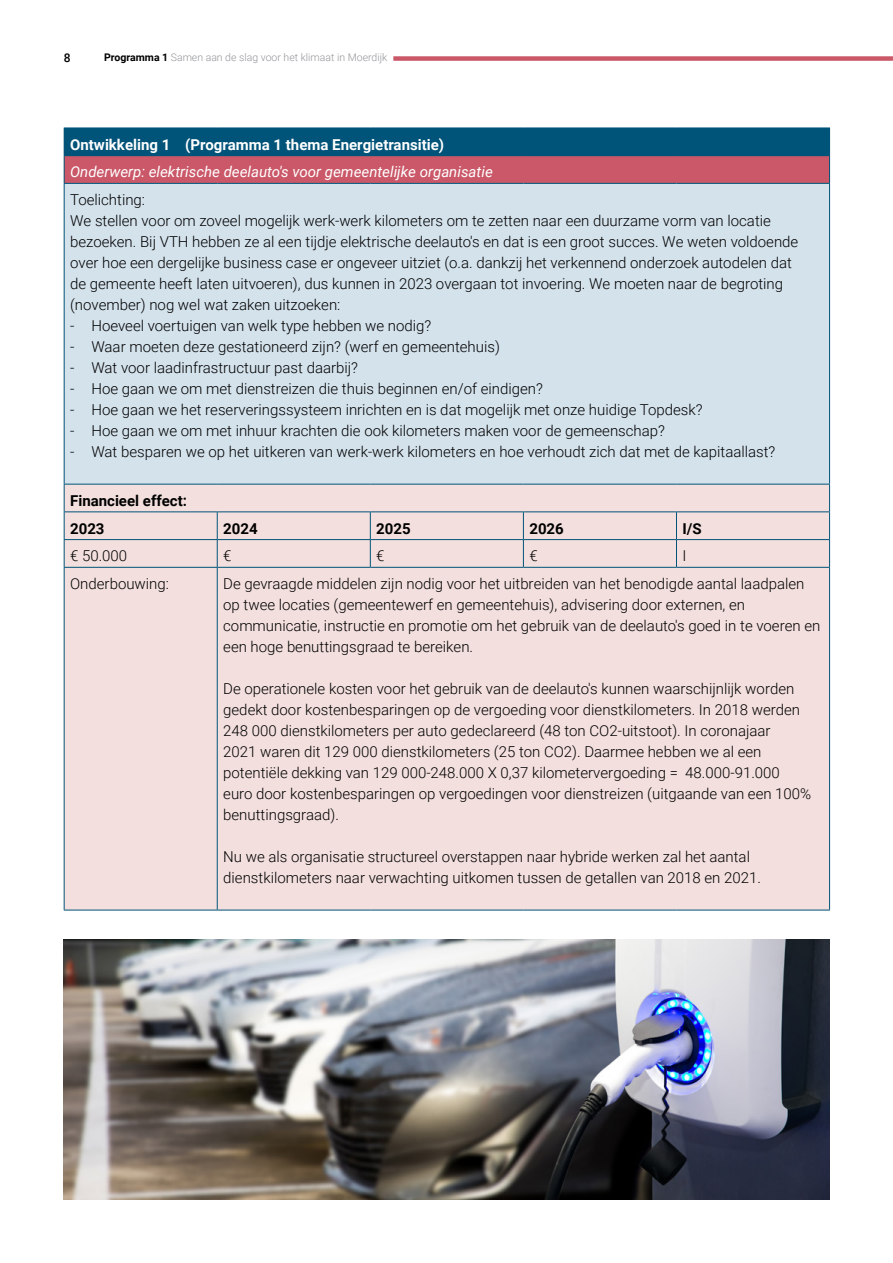
<style>
.page{position:relative;width:893px;height:1263px;background:#fff}
.page>*{position:absolute;margin:0;border:0;box-sizing:border-box;transform-origin:0 0}
.Body_Text{font:300 15px/21px "Roboto";color:#000}
.Body_Text-2{font:italic 15px "Roboto";color:#fff}
.Body_Text-3{font:700 15px "Roboto";color:#fff}
.Body_Text-4{font:700 15px "Roboto";color:#000}
.t1{font:500 12px "Roboto";color:#000}
.t2{font:300 10.5px "Roboto";color:#939598}
.s1{font-weight:700;color:#000}
</style>
<div class="page">
<img style="left:64px;top:940px;width:765px;height:259px">
<div style="left:64px;top:128px;width:766px;height:28px;background:#005379"></div>
<div style="left:64px;top:156px;width:766px;height:27px;background:#ca5868"></div>
<div style="left:64px;top:183px;width:766px;height:301px;background:#d4e2ec"></div>
<div style="left:65px;top:485px;width:764px;height:425px;background:#f3e0de"></div>
<svg style="left:64px;top:156px;width:1px;height:27px"></svg>
<svg style="left:829px;top:156px;width:1px;height:27px"></svg>
<hr style="left:64px;top:183px;width:153px;height:1px;background:#005379">
<hr style="left:64px;top:184px;width:1px;height:300px;background:#005379">
<hr style="left:217px;top:183px;width:153px;height:1px;background:#005379">
<hr style="left:370px;top:183px;width:153px;height:1px;background:#005379">
<hr style="left:523px;top:183px;width:153px;height:1px;background:#005379">
<hr style="left:676px;top:183px;width:154px;height:1px;background:#005379">
<hr style="left:829px;top:184px;width:1px;height:300px;background:#005379">
<hr style="left:64px;top:484px;width:153px;height:1px;background:#005379">
<hr style="left:217px;top:484px;width:153px;height:1px;background:#005379">
<hr style="left:370px;top:484px;width:153px;height:1px;background:#005379">
<hr style="left:523px;top:484px;width:153px;height:1px;background:#005379">
<hr style="left:676px;top:484px;width:154px;height:1px;background:#005379">
<hr style="left:64px;top:511px;width:153px;height:1px;background:#005379">
<hr style="left:217px;top:511px;width:153px;height:1px;background:#005379">
<hr style="left:370px;top:511px;width:153px;height:1px;background:#005379">
<hr style="left:523px;top:511px;width:153px;height:1px;background:#005379">
<hr style="left:676px;top:511px;width:154px;height:1px;background:#005379">
<hr style="left:64px;top:539px;width:153px;height:1px;background:#005379">
<svg style="left:64px;top:484px;width:1px;height:83px"></svg>
<hr style="left:217px;top:539px;width:153px;height:1px;background:#005379">
<svg style="left:217px;top:512px;width:1px;height:55px"></svg>
<hr style="left:370px;top:539px;width:153px;height:1px;background:#005379">
<svg style="left:370px;top:512px;width:1px;height:55px"></svg>
<hr style="left:523px;top:539px;width:153px;height:1px;background:#005379">
<svg style="left:523px;top:512px;width:1px;height:55px"></svg>
<hr style="left:676px;top:539px;width:154px;height:1px;background:#005379">
<svg style="left:676px;top:512px;width:1px;height:55px"></svg>
<svg style="left:829px;top:484px;width:1px;height:83px"></svg>
<hr style="left:64px;top:567px;width:153px;height:1px;background:#005379">
<hr style="left:64px;top:568px;width:1px;height:342px;background:#005379">
<hr style="left:217px;top:567px;width:153px;height:1px;background:#005379">
<hr style="left:217px;top:568px;width:1px;height:342px;background:#005379">
<hr style="left:370px;top:567px;width:153px;height:1px;background:#005379">
<hr style="left:523px;top:567px;width:153px;height:1px;background:#005379">
<hr style="left:676px;top:567px;width:154px;height:1px;background:#005379">
<hr style="left:829px;top:568px;width:1px;height:342px;background:#005379">
<hr style="left:64px;top:910px;width:153px;height:1px;background:#005379">
<hr style="left:217px;top:910px;width:153px;height:1px;background:#005379">
<hr style="left:370px;top:910px;width:153px;height:1px;background:#005379">
<hr style="left:523px;top:910px;width:153px;height:1px;background:#005379">
<hr style="left:676px;top:910px;width:154px;height:1px;background:#005379">
<div style="left:393px;top:56px;width:500px;height:5px;background:#ca5868"></div>
<p class="t1" style="left:64px;top:49px;width:8px">8</p>
<p class="t2" style="left:104px;top:50px;width:285px"><span class="s1">Programma 1</span> Samen aan de slag voor het klimaat in Moerdijk</p>
<p class="Body_Text-3" style="left:70px;top:134px;width:376px">Ontwikkeling 1 (Programma 1 thema Energietransitie)</p>
<p class="Body_Text-2" style="left:70px;top:162px;width:424px">Onderwerp: elektrische deelauto's voor gemeentelijke organisatie</p>
<p class="Body_Text" style="left:70px;top:189px;width:76px">Toelichting:</p>
<p class="Body_Text" style="left:70px;top:210px;width:730px">We stellen voor om zoveel mogelijk werk-werk kilometers om te zetten naar een duurzame vorm van locatie bezoeken. Bij VTH hebben ze al een tijdje elektrische deelauto's en dat is een groot succes. We weten voldoende over hoe een dergelijke business case er ongeveer uitziet (o.a. dankzij het verkennend onderzoek autodelen dat de gemeente heeft laten uitvoeren), dus kunnen in 2023 overgaan tot invoering. We moeten naar de begroting (november) nog wel wat zaken uitzoeken:</p>
<p class="Body_Text" style="left:70px;top:315px;width:363px">- Hoeveel voertuigen van welk type hebben we nodig?</p>
<p class="Body_Text" style="left:70px;top:336px;width:431px">- Waar moeten deze gestationeerd zijn? (werf en gemeentehuis)</p>
<p class="Body_Text" style="left:70px;top:357px;width:289px">- Wat voor laadinfrastructuur past daarbij?</p>
<p class="Body_Text" style="left:70px;top:378px;width:474px">- Hoe gaan we om met dienstreizen die thuis beginnen en/of eindigen?</p>
<p class="Body_Text" style="left:70px;top:399px;width:634px">- Hoe gaan we het reserveringssysteem inrichten en is dat mogelijk met onze huidige Topdesk?</p>
<p class="Body_Text" style="left:70px;top:420px;width:596px">- Hoe gaan we om met inhuur krachten die ook kilometers maken voor de gemeenschap?</p>
<p class="Body_Text" style="left:70px;top:441px;width:707px">- Wat besparen we op het uitkeren van werk-werk kilometers en hoe verhoudt zich dat met de kapitaallast?</p>
<p class="Body_Text-4" style="left:70px;top:490px;width:118px">Financieel effect:</p>
<p class="Body_Text-4" style="left:70px;top:518px;width:36px">2023</p>
<p class="Body_Text-4" style="left:223px;top:518px;width:36px">2024</p>
<p class="Body_Text-4" style="left:376px;top:518px;width:36px">2025</p>
<p class="Body_Text-4" style="left:529px;top:518px;width:36px">2026</p>
<p class="Body_Text-4" style="left:682px;top:518px;width:21px">I/S</p>
<p class="Body_Text" style="left:70px;top:545px;width:59px">€ 50.000</p>
<p class="Body_Text" style="left:223px;top:545px;width:10px">€</p>
<p class="Body_Text" style="left:376px;top:545px;width:10px">€</p>
<p class="Body_Text" style="left:529px;top:545px;width:10px">€</p>
<p class="Body_Text" style="left:682px;top:545px;width:5px">I</p>
<p class="Body_Text" style="left:70px;top:573px;width:100px">Onderbouwing:</p>
<p class="Body_Text" style="left:223px;top:573px;width:599px">De gevraagde middelen zijn nodig voor het uitbreiden van het benodigde aantal laadpalen op twee locaties (gemeentewerf en gemeentehuis), advisering door externen, en communicatie, instructie en promotie om het gebruik van de deelauto's goed in te voeren en een hoge benuttingsgraad te bereiken.</p>
<p class="Body_Text" style="left:223px;top:678px;width:590px">De operationele kosten voor het gebruik van de deelauto's kunnen waarschijnlijk worden gedekt door kostenbesparingen op de vergoeding voor dienstkilometers. In 2018 werden 248 000 dienstkilometers per auto gedeclareerd (48 ton CO2-uitstoot). In coronajaar<br>2021 waren dit 129 000 dienstkilometers (25 ton CO2). Daarmee hebben we al een potentiële dekking van 129 000-248.000 X 0,37 kilometervergoeding = 48.000-91.000 euro door kostenbesparingen op vergoedingen voor dienstreizen (uitgaande van een 100% benuttingsgraad).</p>
<p class="Body_Text" style="left:223px;top:846px;width:539px">Nu we als organisatie structureel overstappen naar hybride werken zal het aantal dienstkilometers naar verwachting uitkomen tussen de getallen van 2018 en 2021.</p>
</div>
